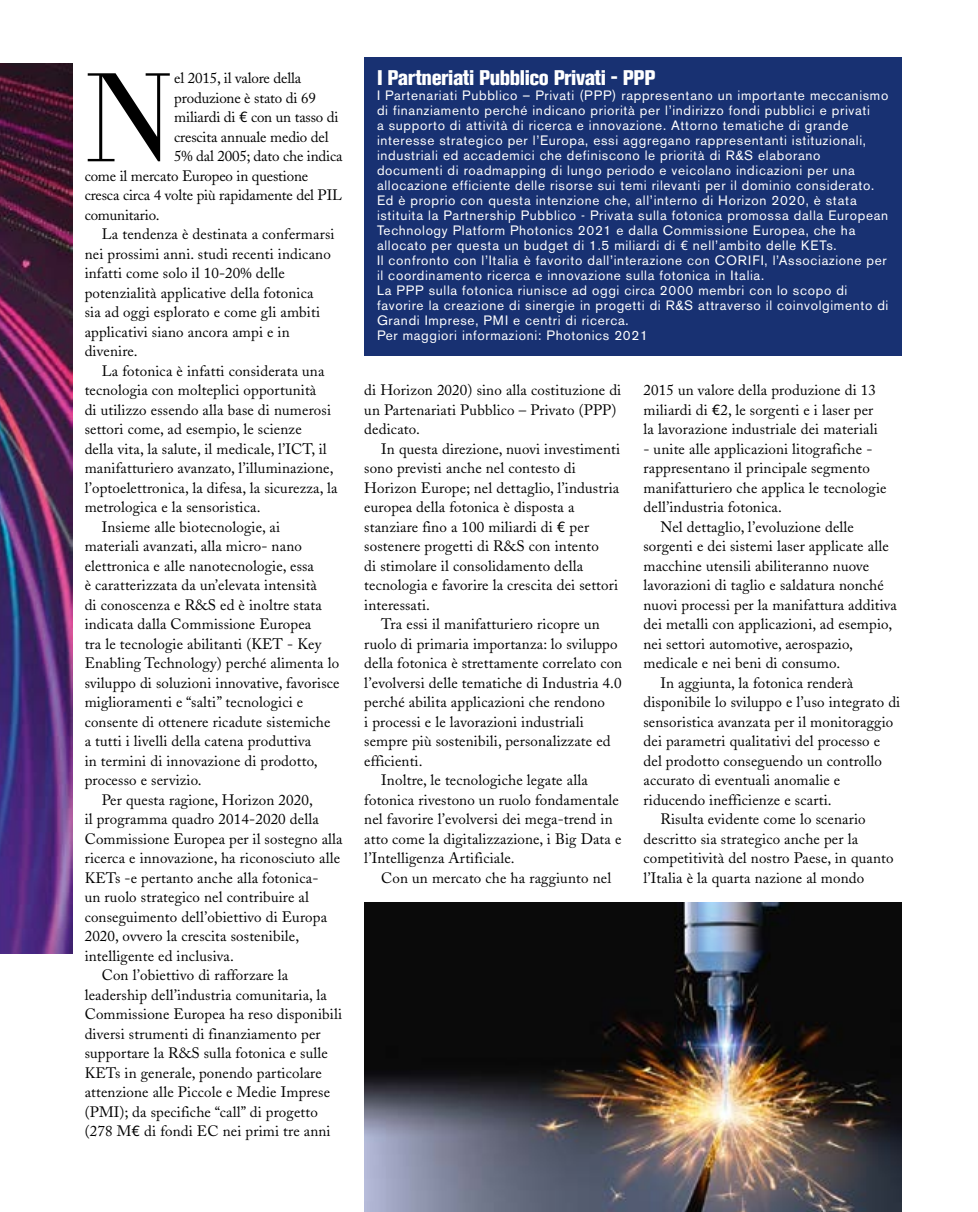
<style>
.page{position:relative;width:978px;height:1212px;background:#fff}
.page>*{position:absolute;margin:0;border:0;box-sizing:border-box;transform-origin:0 0}
.TESTO_CAPOLETTERA{font:300 132px "Bodoni URW";color:#000}
.TITOLO_BOX{font:800 condensed 21px "Akzidenz Grotesk BE";letter-spacing:-.02em;color:#fff}
.TESTO{font:15px/19.5px "Adobe Caslon";letter-spacing:.01em;color:#000}
.TESTO_CAPOLETTERA-2{font:15px "Adobe Caslon";letter-spacing:-.01em;color:#000}
.TESTO_BOX{font:13.5px/15px "Akzidenz Grotesk BE";letter-spacing:.05em;color:#fff}
.s1{font-family:"Fira Sans"}
</style>
<div class="page">
<img style="left:0;top:64px;width:72px;height:889px">
<div style="left:364px;top:57px;width:537px;height:299px;background:#183172"></div>
<img style="left:364px;top:902px;width:537px;height:310px">
<p class="TESTO_CAPOLETTERA" style="left:85px;top:40px;width:91px">N</p>
<p class="TESTO_CAPOLETTERA-2" style="left:174px;top:69px;width:129px">el 2015, il valore della</p>
<p class="TESTO_CAPOLETTERA-2" style="left:174px;top:89px;width:143px">produzione è stato di 69</p>
<p class="TESTO_CAPOLETTERA-2" style="left:174px;top:108px;width:166px">miliardi di <span class="s1">€</span> con un tasso di</p>
<p class="TESTO_CAPOLETTERA-2" style="left:174px;top:128px;width:156px">crescita annuale medio del</p>
<p class="TESTO_CAPOLETTERA-2" style="left:174px;top:147px;width:170px">5% dal 2005; dato che indica</p>
<p class="TESTO_CAPOLETTERA-2" style="left:85px;top:167px;width:225px">come il mercato Europeo in questione</p>
<p class="TESTO_CAPOLETTERA-2" style="left:85px;top:186px;width:259px">cresca circa 4 volte più rapidamente del PIL</p>
<p class="TESTO_CAPOLETTERA-2" style="left:85px;top:206px;width:76px">comunitario.</p>
<p class="TESTO" style="left:85px;top:225px;width:251px;text-indent:17px">La tendenza è destinata a confermarsi nei prossimi anni. studi recenti indicano infatti come solo il 10-20% delle potenzialità applicative della fotonica<br>sia ad oggi esplorato e come gli ambiti applicativi siano ancora ampi e in divenire.</p>
<p class="TESTO" style="left:85px;top:361px;width:254px;text-indent:17px">La fotonica è infatti considerata una tecnologia con molteplici opportunità<br>di utilizzo essendo alla base di numerosi settori come, ad esempio, le scienze<br>della vita, la salute, il medicale, l’ICT, il manifatturiero avanzato, l’illuminazione, l’optoelettronica, la difesa, la sicurezza, la metrologica e la sensoristica.</p>
<p class="TESTO" style="left:85px;top:517px;width:256px;text-indent:17px">Insieme alle biotecnologie, ai<br>materiali avanzati, alla micro- nano elettronica e alle nanotecnologie, essa<br>è caratterizzata da un’elevata intensità<br>di conoscenza e R&amp;S ed è inoltre stata indicata dalla Commissione Europea<br>tra le tecnologie abilitanti (KET - Key Enabling Technology) perché alimenta lo sviluppo di soluzioni innovative, favorisce miglioramenti e “salti” tecnologici e consente di ottenere ricadute sistemiche a tutti i livelli della catena produttiva<br>in termini di innovazione di prodotto, processo e servizio.</p>
<p class="TESTO" style="left:85px;top:790px;width:259px;text-indent:17px">Per questa ragione, Horizon 2020,<br>il programma quadro 2014-2020 della Commissione Europea per il sostegno alla ricerca e innovazione, ha riconosciuto alle KETs -e pertanto anche alla fotonica-<br>un ruolo strategico nel contribuire al conseguimento dell’obiettivo di Europa 2020, ovvero la crescita sostenibile, intelligente ed inclusiva.</p>
<p class="TESTO" style="left:85px;top:966px;width:259px;text-indent:17px">Con l’obiettivo di rafforzare la leadership dell’industria comunitaria, la Commissione Europea ha reso disponibili diversi strumenti di finanziamento per supportare la R&amp;S sulla fotonica e sulle KETs in generale, ponendo particolare attenzione alle Piccole e Medie Imprese (PMI); da specifiche “call” di progetto (278 M<span class="s1">€</span> di fondi EC nei primi tre anni</p>
<p class="TITOLO_BOX" style="left:377px;top:66px;width:280px">I Partneriati Pubblico Privati - PPP</p>
<p class="TESTO_BOX" style="left:377px;top:88px;width:513px">I Partenariati Pubblico – Privati (PPP) rappresentano un importante meccanismo di finanziamento perché indicano priorità per l’indirizzo fondi pubblici e privati<br>a supporto di attività di ricerca e innovazione. Attorno tematiche di grande interesse strategico per l’Europa, essi aggregano rappresentanti istituzionali, industriali ed accademici che definiscono le priorità di R&amp;S elaborano documenti di roadmapping di lungo periodo e veicolano indicazioni per una allocazione efficiente delle risorse sui temi rilevanti per il dominio considerato.</p>
<p class="TESTO_BOX" style="left:377px;top:193px;width:513px">Ed è proprio con questa intenzione che, all’interno di Horizon 2020, è stata istituita la Partnership Pubblico - Privata sulla fotonica promossa dalla European Technology Platform Photonics 2021 e dalla Commissione Europea, che ha allocato per questa un budget di 1.5 miliardi di <span class="s1">€</span> nell’ambito delle KETs.</p>
<p class="TESTO_BOX" style="left:377px;top:253px;width:511px">Il confronto con l’Italia è favorito dall’interazione con CORIFI, l’Associazione per il coordinamento ricerca e innovazione sulla fotonica in Italia.</p>
<p class="TESTO_BOX" style="left:377px;top:283px;width:513px">La PPP sulla fotonica riunisce ad oggi circa 2000 membri con lo scopo di favorire la creazione di sinergie in progetti di R&amp;S attraverso il coinvolgimento di<br>Grandi Imprese, PMI e centri di ricerca.</p>
<p class="TESTO_BOX" style="left:377px;top:328px;width:272px">Per maggiori informazioni: Photonics 2021</p>
<p class="TESTO" style="left:364px;top:381px;width:259px">di Horizon 2020) sino alla costituzione di un Partenariati Pubblico – Privato (PPP) dedicato.</p>
<p class="TESTO" style="left:364px;top:439px;width:257px;text-indent:17px">In questa direzione, nuovi investimenti sono previsti anche nel contesto di Horizon Europe; nel dettaglio, l’industria europea della fotonica è disposta a stanziare fino a 100 miliardi di <span class="s1">€</span> per sostenere progetti di R&amp;S con intento<br>di stimolare il consolidamento della tecnologia e favorire la crescita dei settori interessati.</p>
<p class="TESTO" style="left:364px;top:615px;width:259px;text-indent:17px">Tra essi il manifatturiero ricopre un ruolo di primaria importanza: lo sviluppo della fotonica è strettamente correlato con l’evolversi delle tematiche di Industria 4.0 perché abilita applicazioni che rendono<br>i processi e le lavorazioni industriali sempre più sostenibili, personalizzate ed efficienti.</p>
<p class="TESTO" style="left:364px;top:771px;width:259px;text-indent:17px">Inoltre, le tecnologiche legate alla fotonica rivestono un ruolo fondamentale nel favorire l’evolversi dei mega-trend in atto come la digitalizzazione, i Big Data e l’Intelligenza Artificiale.</p>
<p class="TESTO" style="left:381px;top:868px;width:231px">Con un mercato che ha raggiunto nel</p>
<p class="TESTO" style="left:643px;top:381px;width:236px">2015 un valore della produzione di 13 miliardi di <span class="s1">€</span>2, le sorgenti e i laser per la lavorazione industriale dei materiali</p>
<p class="TESTO" style="left:643px;top:439px;width:245px">- unite alle applicazioni litografiche - rappresentano il principale segmento manifatturiero che applica le tecnologie dell’industria fotonica.</p>
<p class="TESTO" style="left:643px;top:517px;width:255px;text-indent:17px">Nel dettaglio, l’evoluzione delle sorgenti e dei sistemi laser applicate alle macchine utensili abiliteranno nuove lavorazioni di taglio e saldatura nonché nuovi processi per la manifattura additiva dei metalli con applicazioni, ad esempio, nei settori automotive, aerospazio, medicale e nei beni di consumo.</p>
<p class="TESTO" style="left:643px;top:673px;width:258px;text-indent:17px">In aggiunta, la fotonica renderà disponibile lo sviluppo e l’uso integrato di sensoristica avanzata per il monitoraggio dei parametri qualitativi del processo e del prodotto conseguendo un controllo accurato di eventuali anomalie e riducendo inefficienze e scarti.</p>
<p class="TESTO" style="left:643px;top:810px;width:252px;text-indent:17px">Risulta evidente come lo scenario descritto sia strategico anche per la competitività del nostro Paese, in quanto l’Italia è la quarta nazione al mondo</p>
</div>
